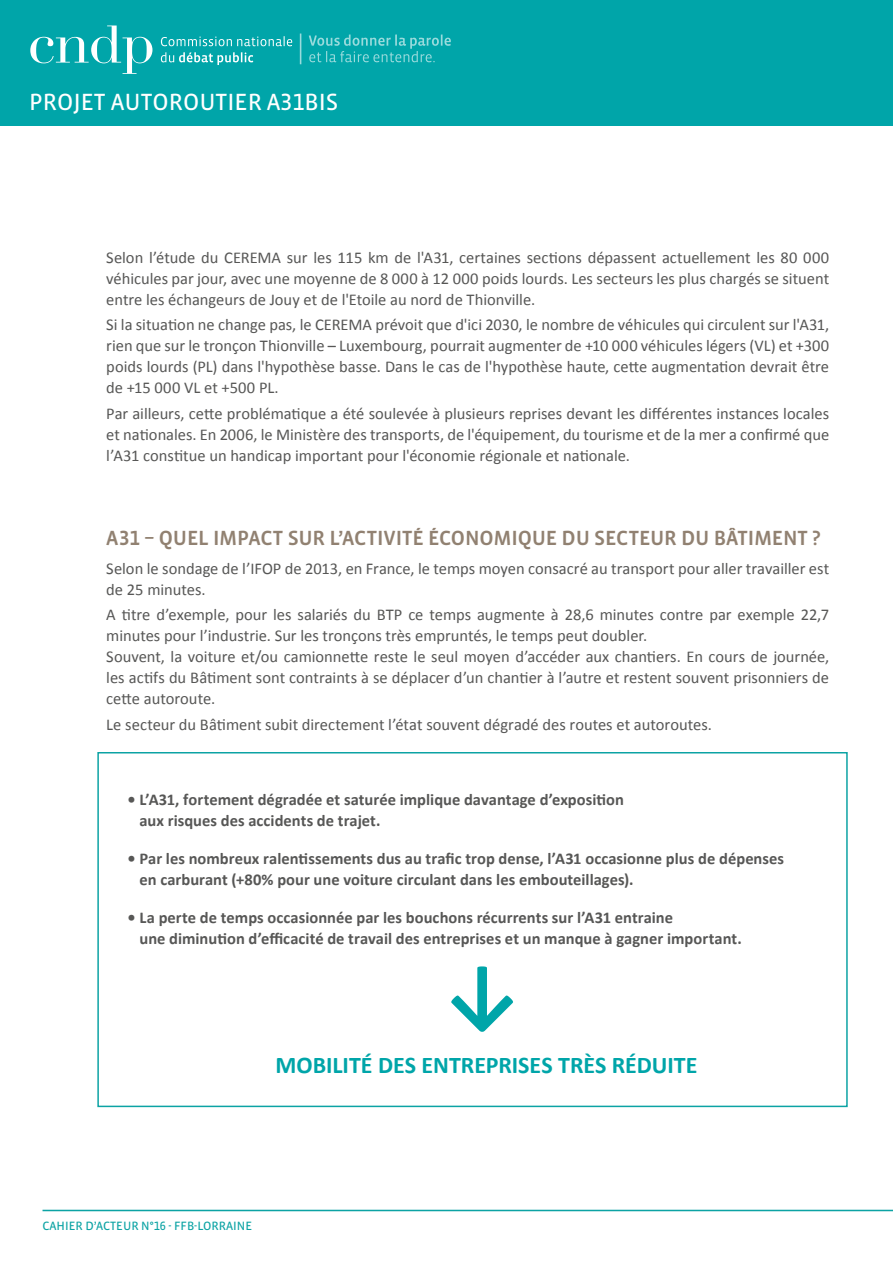
<style>
.page{position:relative;width:893px;height:1263px;background:#fff}
.page>*{position:absolute;margin:0;border:0;box-sizing:border-box;transform-origin:0 0}
.t1{font:700 24px "Calibri";color:#00a5a9}
.t2{font:24px "Vista Sans OT";color:#fff}
.t3{font:500 21px "Vista Sans OT";letter-spacing:-.01em;color:#918171}
.t4{font:16.5px/21px "Calibri";color:#575756;text-align:justify}
.t5{font:700 16.5px/21px "Calibri";color:#575756}
.t6{font:12.3px "Vista Sans OT";color:#0ca3a4}
</style>
<div class="page">
<div style="left:0;top:0;width:893px;height:125px;background:#00a5a9"></div>
<svg style="left:161px;top:52px;width:92px;height:13px"></svg>
<svg style="left:161px;top:36px;width:131px;height:10px"></svg>
<svg style="left:30px;top:26px;width:122px;height:48px"></svg>
<hr style="left:300px;top:34px;width:1px;height:30px;background:#fff">
<svg style="left:309px;top:34px;width:142px;height:28px"></svg>
<hr style="left:43px;top:1210px;width:850px;height:1px;background:#0ca3a4">
<div style="left:97px;top:752px;width:751px;height:355px;border:2px solid #0ca3a4"></div>
<svg style="left:451px;top:966px;width:62px;height:66px"></svg>
<h1 class="t2" style="left:29px;top:89px;width:311px">PROJET AUTOROUTIER A31BIS</h1>
<p class="t4" style="left:106px;top:247px;width:724px">Selon l’étude du CEREMA sur les 115 km de l'A31, certaines sections dépassent actuellement les 80 000 véhicules par jour, avec une moyenne de 8 000 à 12 000 poids lourds. Les secteurs les plus chargés se situent entre les échangeurs de Jouy et de l'Etoile au nord de Thionville.</p>
<p class="t4" style="left:106px;top:314px;width:724px">Si la situation ne change pas, le CEREMA prévoit que d'ici 2030, le nombre de véhicules qui circulent sur l'A31, rien que sur le tronçon Thionville – Luxembourg, pourrait augmenter de +10 000 véhicules légers (VL) et +300 poids lourds (PL) dans l'hypothèse basse. Dans le cas de l'hypothèse haute, cette augmentation devrait être de +15 000 VL et +500 PL.</p>
<p class="t4" style="left:106px;top:403px;width:724px">Par ailleurs, cette problématique a été soulevée à plusieurs reprises devant les différentes instances locales et nationales. En 2006, le Ministère des transports, de l'équipement, du tourisme et de la mer a confirmé que l’A31 constitue un handicap important pour l'économie régionale et nationale.</p>
<p class="t3" style="left:106px;top:527px;width:716px">A31 – QUEL IMPACT SUR L’ACTIVITÉ ÉCONOMIQUE DU SECTEUR DU BÂTIMENT ?</p>
<p class="t4" style="left:106px;top:558px;width:724px">Selon le sondage de l’IFOP de 2013, en France, le temps moyen consacré au transport pour aller travailler est de 25 minutes.</p>
<p class="t4" style="left:106px;top:604px;width:724px;text-align:left">A titre d’exemple, pour les salariés du BTP ce temps augmente à 28,6 minutes contre par exemple 22,7 minutes pour l’industrie. Sur les tronçons très empruntés, le temps peut doubler.<br>Souvent, la voiture et/ou camionnette reste le seul moyen d’accéder aux chantiers. En cours de journée, les actifs du Bâtiment sont contraints à se déplacer d’un chantier à l’autre et restent souvent prisonniers de cette autoroute.</p>
<p class="t4" style="left:106px;top:714px;width:607px">Le secteur du Bâtiment subit directement l’état souvent dégradé des routes et autoroutes.</p>
<p class="t5" style="left:139px;top:789px;width:486px;text-indent:-12px">• L’A31, fortement dégradée et saturée implique davantage d’exposition aux risques des accidents de trajet.</p>
<p class="t5" style="left:139px;top:848px;width:646px;text-indent:-12px">• Par les nombreux ralentissements dus au trafic trop dense, l’A31 occasionne plus de dépenses en carburant (+80% pour une voiture circulant dans les embouteillages).</p>
<p class="t5" style="left:139px;top:907px;width:604px;text-indent:-12px">• La perte de temps occasionnée par les bouchons récurrents sur l’A31 entraine<br>une diminution d’efficacité de travail des entreprises et un manque à gagner important.</p>
<h1 class="t1" style="left:276px;top:1050px;width:423px">MOBILITÉ DES ENTREPRISES TRÈS RÉDUITE</h1>
<p class="t6" style="left:43px;top:1220px;width:211px">CAHIER D’ACTEUR N°16 - FFB-LORRAINE</p>
</div>
